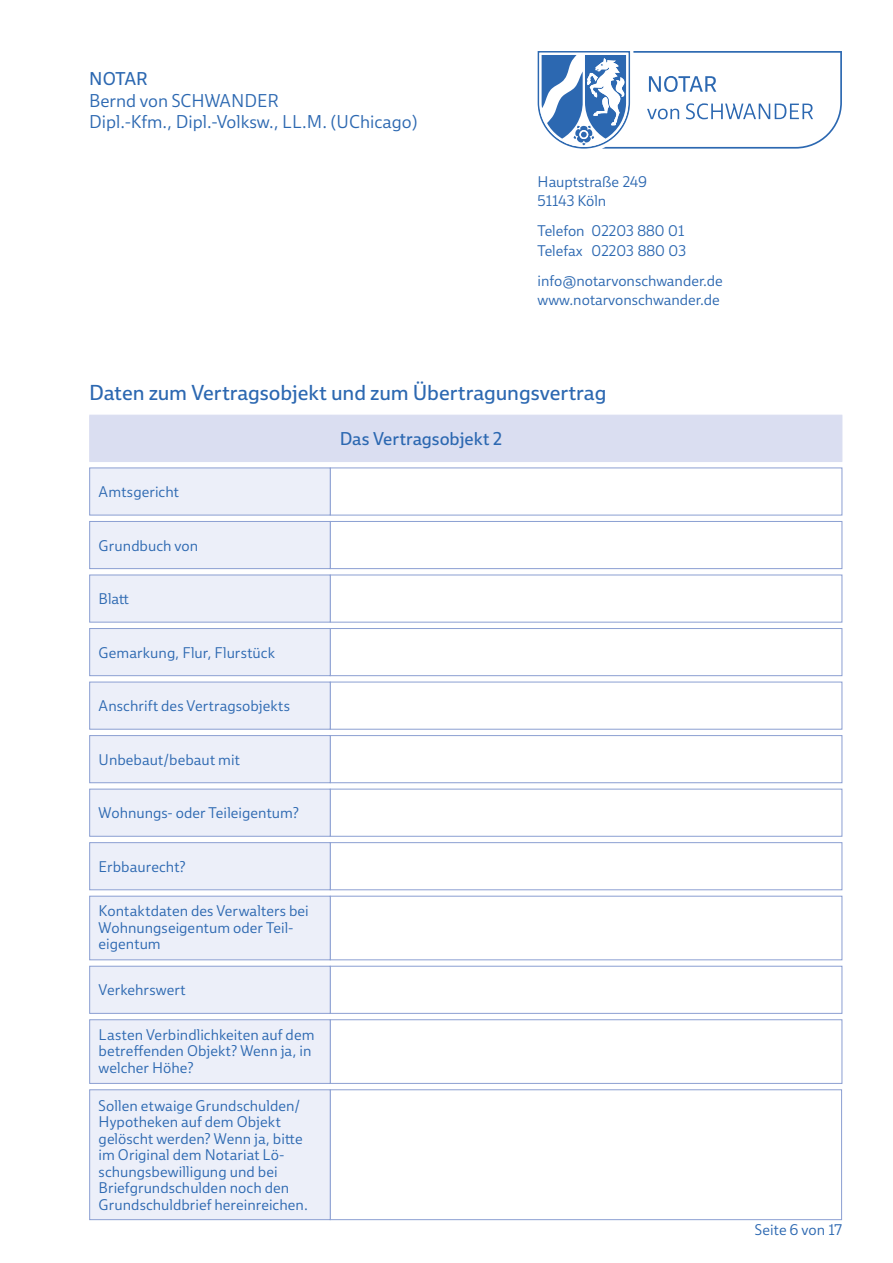
<style>
.page{position:relative;width:893px;height:1263px;background:#fff}
.page>*{position:absolute;margin:0;border:0;box-sizing:border-box;transform-origin:0 0}
.t1{font:21px "Ebony";color:#2c68b1}
.t2{font:18px/21px "Ebony Lt";color:#2c68b1}
.t3{font:18px "Ebony";color:#2c68b1}
.t4{font:15px/16.5px "Ebony Lt";letter-spacing:.005em;color:#2c68b1}
</style>
<div class="page">
<svg style="left:538px;top:51px;width:304px;height:98px"></svg>
<div style="left:90px;top:416px;width:752px;height:45px;background:#dadef1"></div>
<hr style="left:89px;top:415px;width:242px;height:1px;background:#dadef1">
<hr style="left:89px;top:415px;width:1px;height:46px;background:#dadef1">
<hr style="left:331px;top:415px;width:511px;height:1px;background:#dadef1">
<hr style="left:331px;top:415px;width:1px;height:46px;background:#dadef1">
<hr style="left:842px;top:415px;width:1px;height:46px;background:#dadef1">
<hr style="left:89px;top:461px;width:242px;height:1px;background:#dadef1">
<hr style="left:331px;top:461px;width:511px;height:1px;background:#dadef1">
<div style="left:330px;top:467px;width:512px;height:48px;background:#fff;border:1px solid #8b9fd2"></div>
<div style="left:330px;top:521px;width:512px;height:48px;background:#fff;border:1px solid #8b9fd2"></div>
<div style="left:330px;top:575px;width:512px;height:47px;background:#fff;border:1px solid #8b9fd2"></div>
<div style="left:330px;top:628px;width:512px;height:48px;background:#fff;border:1px solid #8b9fd2"></div>
<div style="left:330px;top:682px;width:512px;height:47px;background:#fff;border:1px solid #8b9fd2"></div>
<div style="left:330px;top:735px;width:512px;height:48px;background:#fff;border:1px solid #8b9fd2"></div>
<div style="left:330px;top:789px;width:512px;height:48px;background:#fff;border:1px solid #8b9fd2"></div>
<div style="left:330px;top:842px;width:512px;height:48px;background:#fff;border:1px solid #8b9fd2"></div>
<div style="left:330px;top:966px;width:512px;height:48px;background:#fff;border:1px solid #8b9fd2"></div>
<div style="left:89px;top:467px;width:242px;height:48px;background:#eceff9;border:1px solid #8b9fd2"></div>
<div style="left:89px;top:521px;width:242px;height:48px;background:#eceff9;border:1px solid #8b9fd2"></div>
<div style="left:89px;top:575px;width:242px;height:47px;background:#eceff9;border:1px solid #8b9fd2"></div>
<div style="left:89px;top:628px;width:242px;height:48px;background:#eceff9;border:1px solid #8b9fd2"></div>
<div style="left:89px;top:682px;width:242px;height:47px;background:#eceff9;border:1px solid #8b9fd2"></div>
<div style="left:89px;top:735px;width:242px;height:48px;background:#eceff9;border:1px solid #8b9fd2"></div>
<div style="left:89px;top:789px;width:242px;height:48px;background:#eceff9;border:1px solid #8b9fd2"></div>
<div style="left:89px;top:842px;width:242px;height:48px;background:#eceff9;border:1px solid #8b9fd2"></div>
<div style="left:89px;top:966px;width:242px;height:48px;background:#eceff9;border:1px solid #8b9fd2"></div>
<div style="left:330px;top:896px;width:512px;height:64px;background:#fff;border:1px solid #8b9fd2"></div>
<div style="left:330px;top:1019px;width:512px;height:65px;background:#fff;border:1px solid #8b9fd2"></div>
<div style="left:89px;top:896px;width:242px;height:64px;background:#eceff9;border:1px solid #8b9fd2"></div>
<div style="left:89px;top:1019px;width:242px;height:65px;background:#eceff9;border:1px solid #8b9fd2"></div>
<div style="left:330px;top:1089px;width:512px;height:131px;background:#fff;border:1px solid #8b9fd2"></div>
<div style="left:89px;top:1089px;width:242px;height:131px;background:#eceff9;border:1px solid #8b9fd2"></div>
<p class="t3" style="left:89px;top:66px;width:60px">NOTAR</p>
<p class="t2" style="left:89px;top:90px;width:330px">Bernd von SCHWANDER<br>Dipl.-Kfm., Dipl.-Volksw., LL.M. (UChicago)</p>
<p class="t4" style="left:538px;top:171px;width:111px;line-height:19.5px">Hauptstraße 249<br>51143 Köln</p>
<p class="t4" style="left:538px;top:221px;width:150px;line-height:19.5px">Telefon 02203 880 01<br>Telefax 02203 880 03</p>
<p class="t4" style="left:538px;top:270px;width:187px;line-height:19.5px">info@notarvonschwander.de www.notarvonschwander.de</p>
<h1 class="t1" style="left:89px;top:378px;width:519px">Daten zum Vertragsobjekt und zum Übertragungsvertrag</h1>
<p class="t4" style="left:99px;top:483px;width:82px">Amtsgericht</p>
<p class="t4" style="left:99px;top:537px;width:101px">Grundbuch von</p>
<p class="t4" style="left:99px;top:590px;width:32px">Blatt</p>
<p class="t4" style="left:99px;top:644px;width:178px">Gemarkung, Flur, Flurstück</p>
<p class="t4" style="left:99px;top:697px;width:193px">Anschrift des Vertragsobjekts</p>
<p class="t4" style="left:99px;top:751px;width:143px">Unbebaut/bebaut mit</p>
<p class="t4" style="left:99px;top:804px;width:202px">Wohnungs- oder Teileigentum?</p>
<p class="t4" style="left:99px;top:858px;width:89px">Erbbaurecht?</p>
<p class="t4" style="left:99px;top:902px;width:212px">Kontaktdaten des Verwalters bei<br>Wohnungseigentum oder Teil&shy;eigentum</p>
<p class="t4" style="left:99px;top:982px;width:89px">Verkehrswert</p>
<p class="t4" style="left:99px;top:1026px;width:217px">Lasten Verbindlichkeiten auf dem betreffenden Objekt? Wenn ja, in welcher Höhe?</p>
<p class="t4" style="left:99px;top:1097px;width:211px">Sollen etwaige Grundschulden/<br>Hypotheken auf dem Objekt gelöscht werden? Wenn ja, bitte im Original dem Notariat Lö&shy;schungsbewilligung und bei<br>Briefgrundschulden noch den<br>Grundschuldbrief hereinreichen.</p>
<p class="t3" style="left:340px;top:427px;width:164px">Das Vertragsobjekt 2</p>
<p class="t4" style="left:755px;top:1221px;width:89px">Seite 6 von 17</p>
</div>
